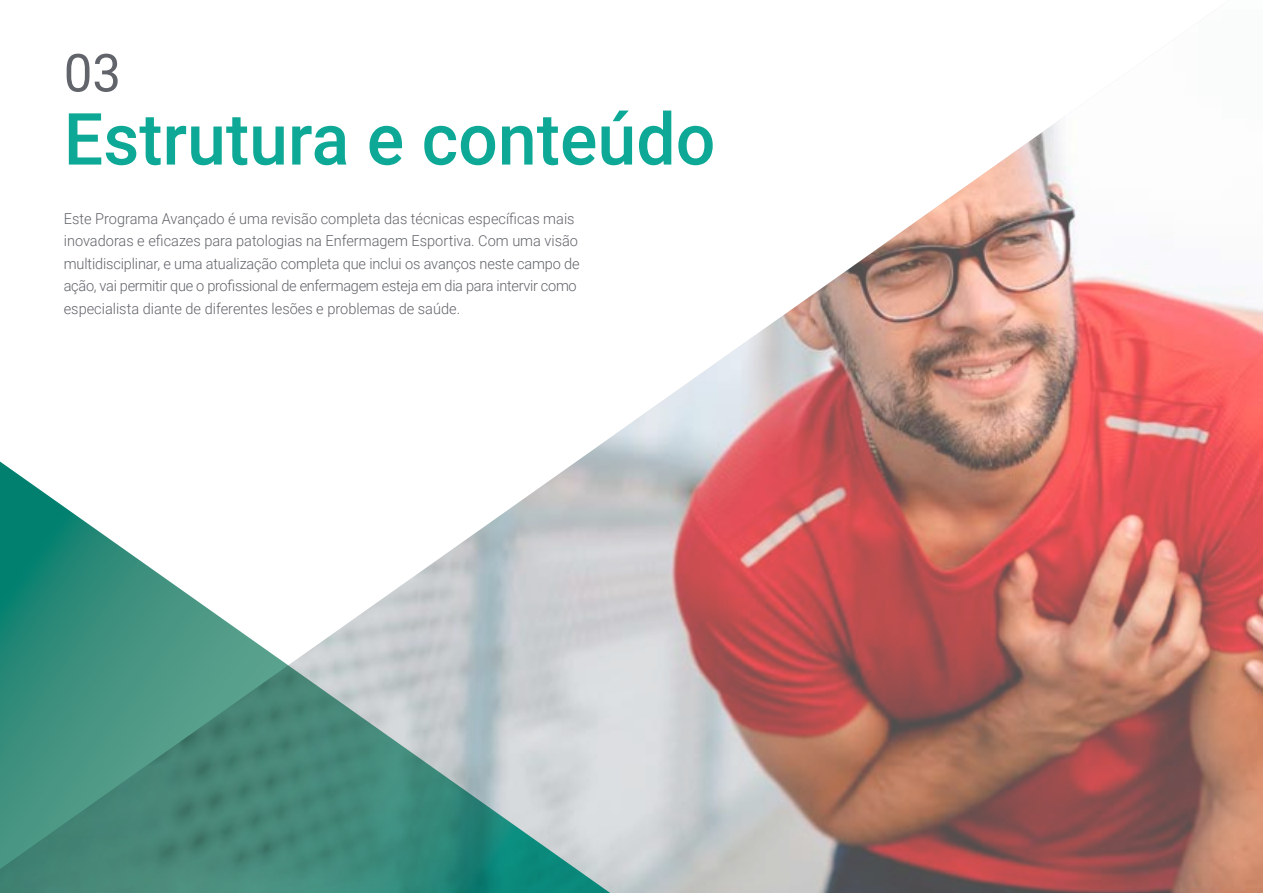
<style>
.page{position:relative;width:1263px;height:893px;background:#fff}
.page>*{position:absolute;margin:0;border:0;box-sizing:border-box;transform-origin:0 0}
.t1{font:500 72px "Roboto";color:#0ea996}
.t2{font:52.5px "Roboto";color:#61646a}
.t3{font:300 15px/22.5px "Roboto";color:#61646a}
</style>
<div class="page">
<img style="left:599px;top:116px;width:664px;height:777px">
<svg style="left:0;top:446px;width:640px;height:447px"></svg>
<h2 class="t2" style="left:64px;top:36px;width:59px">03</h2>
<h1 class="t1" style="left:64px;top:89px;width:653px">Estrutura e conteúdo</h1>
<p class="t3" style="left:64px;top:207px;width:517px">Este Programa Avançado é uma revisão completa das técnicas específicas mais inovadoras e eficazes para patologias na Enfermagem Esportiva. Com uma visão multidisciplinar, e uma atualização completa que inclui os avanços neste campo de ação, vai permitir que o profissional de enfermagem esteja em dia para intervir como especialista diante de diferentes lesões e problemas de saúde.</p>
</div>
